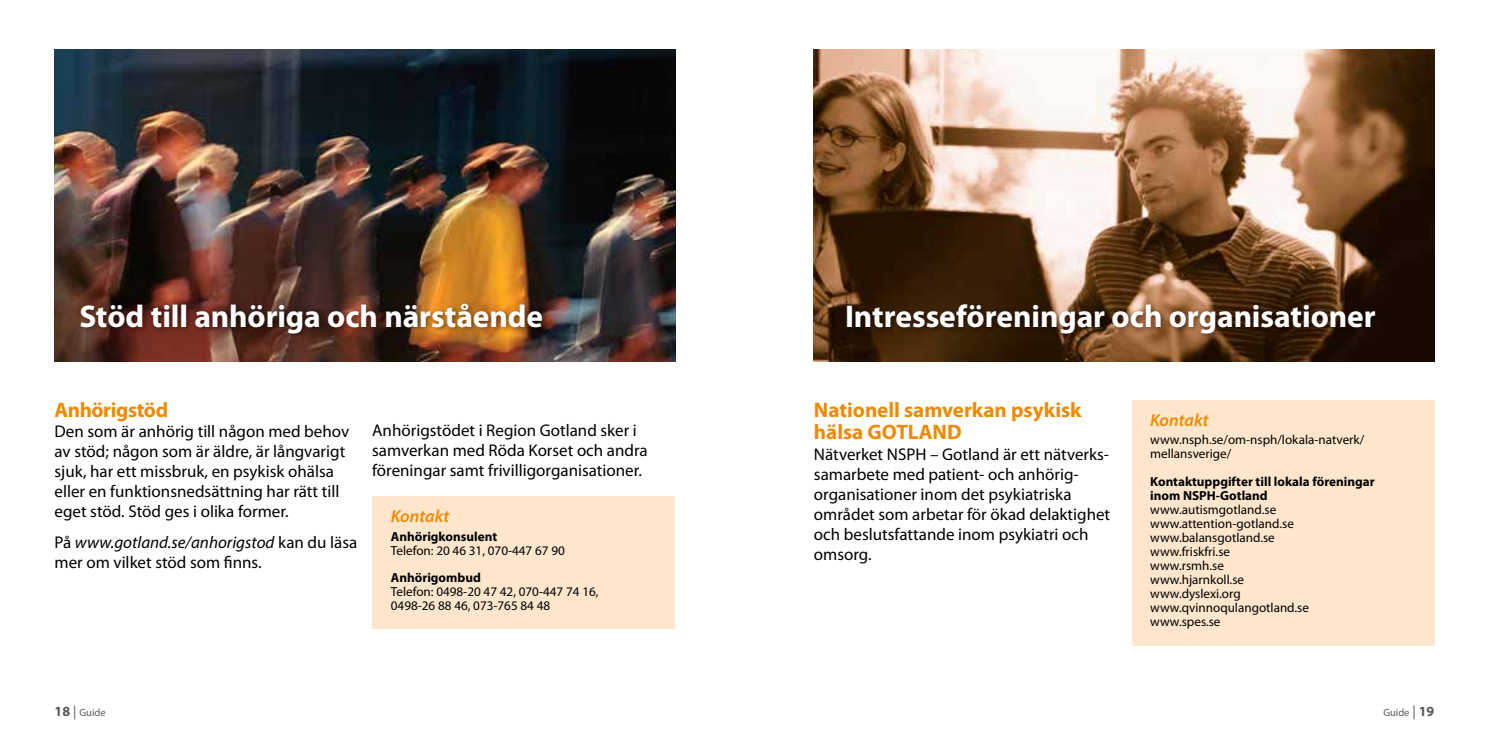
<style>
.page{position:relative;width:1489px;height:745px;background:#fff}
.page>*{position:absolute;margin:0;border:0;box-sizing:border-box;transform-origin:0 0}
.t1{font:700 31.5px "Myriad Pro";letter-spacing:-.005em;color:#fff}
.t2{font:700 21px/22.8px "Myriad Pro";color:#ef8a00}
.t3{font:700 21px "Myriad Pro";letter-spacing:-.02em;color:#ef8a00}
.t4{font:italic 600 17.5px "Myriad Pro";color:#ef8a00}
.t5{font:16.97px/20.1px "Myriad Pro";color:#000}
.t6{font:13.12px/14px "Myriad Pro";color:#000}
.t7{font:700 13.12px/14px "Myriad Pro";color:#000}
.t8{font:10.5px "Myriad Pro";color:#5a5a59}
.s1{font-style:italic}
.s2{font-weight:700;font-size:14px}
.s3{font-size:14px}
</style>
<div class="page">
<img style="left:814px;top:50px;width:620px;height:311px">
<div style="left:844px;top:301px;width:538px;height:39px;background:#000;opacity:.5"></div>
<img style="left:55px;top:50px;width:620px;height:311px">
<div style="left:78px;top:300px;width:471px;height:40px;background:#000;opacity:.5"></div>
<div style="left:372px;top:496px;width:303px;height:133px;background:#fde6cc"></div>
<div style="left:1131px;top:400px;width:303px;height:245px;background:#fde6cc"></div>
<h1 class="t1" style="left:79px;top:295px;width:465px">Stöd till anhöriga och närstående</h1>
<p class="t3" style="left:55px;top:395px;width:115px">Anhörigstöd</p>
<p class="t5" style="left:55px;top:420px;width:296px">Den som är anhörig till någon med behov av stöd; någon som är äldre, är långvarigt sjuk, har ett missbruk, en psykisk ohälsa eller en funktionsnedsättning har rätt till eget stöd. Stöd ges i olika former.</p>
<p class="t5" style="left:55px;top:531px;width:304px">På <span class="s1">www.gotland.se/anhorigstod</span> kan du läsa mer om vilket stöd som finns.</p>
<p class="t5" style="left:372px;top:419px;width:277px">Anhörigstödet i Region Gotland sker i samverkan med Röda Korset och andra föreningar samt frivilligorganisationer.</p>
<p class="t4" style="left:391px;top:504px;width:60px">Kontakt</p>
<p class="t7" style="left:391px;top:529px;width:108px">Anhörigkonsulent</p>
<p class="t6" style="left:391px;top:543px;width:175px">Telefon: 20 46 31, 070-447 67 90</p>
<p class="t7" style="left:391px;top:569px;width:91px">Anhörigombud</p>
<p class="t6" style="left:391px;top:583px;width:209px">Telefon: 0498-20 47 42, 070-447 74 16,<br>0498-26 88 46, 073-765 84 48</p>
<h1 class="t1" style="left:845px;top:295px;width:532px">Intresseföreningar och organisationer</h1>
<p class="t2" style="left:814px;top:397px;width:269px">Nationell samverkan psykisk hälsa GOTLAND</p>
<p class="t5" style="left:814px;top:443px;width:298px">Nätverket NSPH – Gotland är ett nätverks&shy;samarbete med patient- och anhörig&shy;organisationer inom det psykiatriska området som arbetar för ökad delaktighet och beslutsfattande inom psykiatri och omsorg.</p>
<p class="t4" style="left:1150px;top:409px;width:60px">Kontakt</p>
<p class="t6" style="left:1150px;top:432px;width:215px">www.nsph.se/om-nsph/lokala-natverk/ mellansverige/</p>
<p class="t7" style="left:1150px;top:473px;width:226px">Kontaktuppgifter till lokala föreningar inom NSPH-Gotland</p>
<p class="t6" style="left:1150px;top:502px;width:160px">www.autismgotland.se www.attention-gotland.se www.balansgotland.se www.friskfri.se<br>www.rsmh.se www.hjarnkoll.se www.dyslexi.org www.qvinnoqulangotland.se www.spes.se</p>
<p class="t8" style="left:55px;top:705px;width:53px"><span class="s2">18</span> <span class="s3">|</span> Guide</p>
<p class="t8" style="left:1383px;top:705px;width:53px">Guide <span class="s3">|</span> <span class="s2">19</span></p>
</div>
